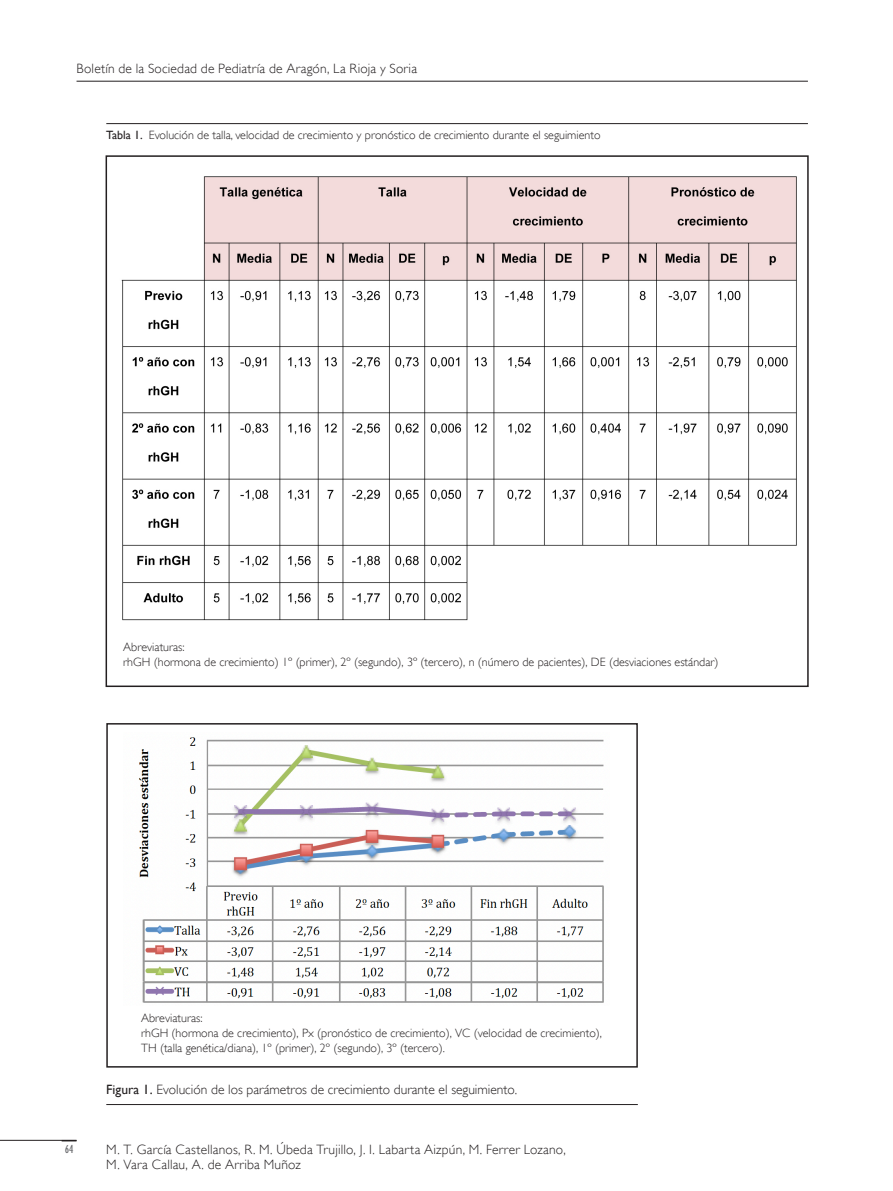
<style>
.page{position:relative;width:893px;height:1191px;background:#fff}
.page>*{position:absolute;margin:0;border:0;box-sizing:border-box;transform-origin:0 0}
._00-Boletin_cabecera{font:300 13.5px/15.8px "Gill Sans";letter-spacing:.015em;color:#231f20}
._10-Texto_Común{font:300 13.5px "Gill Sans";color:#231f20}
._10-Texto_Común-2{font:300 12px/15px "Gill Sans";color:#231f20}
._12-Tabla{font:300 12px "Gill Sans";color:#231f20}
._00-Numero_de_folio{font:condensed 12px "Gill Sans";color:#6c6d70}
.s1{font-weight:400}
</style>
<div class="page">
<hr style="left:0;top:1140px;width:77px;height:1px;background:#231f20">
<hr style="left:77px;top:81px;width:731px;height:1px;background:#231f20">
<hr style="left:106px;top:123px;width:702px;height:1px;background:#231f20">
<img style="left:121px;top:176px;width:676px;height:445px">
<hr style="left:106px;top:1104px;width:532px;height:1px;background:#231f20">
<div style="left:106px;top:723px;width:532px;height:344px;border:2px solid #231f20"></div>
<img style="left:139px;top:737px;width:465px;height:266px">
<p class="_00-Boletin_cabecera" style="left:77px;top:61px;width:342px">Boletín de la Sociedad de Pediatría de Aragón, La Rioja y Soria</p>
<p class="_12-Tabla" style="left:106px;top:128px;width:496px"><span class="s1">Tabla 1.</span> Evolución de talla, velocidad de crecimiento y pronóstico de crecimiento durante el seguimiento</p>
<p class="_10-Texto_Común-2" style="left:123px;top:639px;width:597px">Abreviaturas:<br>rhGH (hormona de crecimiento) 1º (primer), 2º (segundo), 3º (tercero), n (número de pacientes), DE (desviaciones estándar)</p>
<p class="_10-Texto_Común-2" style="left:141px;top:1010px;width:462px">Abreviaturas:<br>rhGH (hormona de crecimiento), Px (pronóstico de crecimiento), VC (velocidad de crecimiento),<br>TH (talla genética/diana), 1º (primer), 2º (segundo), 3º (tercero).</p>
<p class="_10-Texto_Común" style="left:106px;top:1081px;width:412px"><span class="s1">Figura 1.</span> Evolución de los parámetros de crecimiento durante el seguimiento.</p>
<p class="_00-Numero_de_folio" style="left:65px;top:1142px;width:10px">64</p>
<p class="_00-Boletin_cabecera" style="left:106px;top:1141px;width:461px">M. T. García Castellanos, R. M. Úbeda Trujillo, J. I. Labarta Aizpún, M. Ferrer Lozano,<br>M. Vara Callau, A. de Arriba Muñoz</p>
</div>
